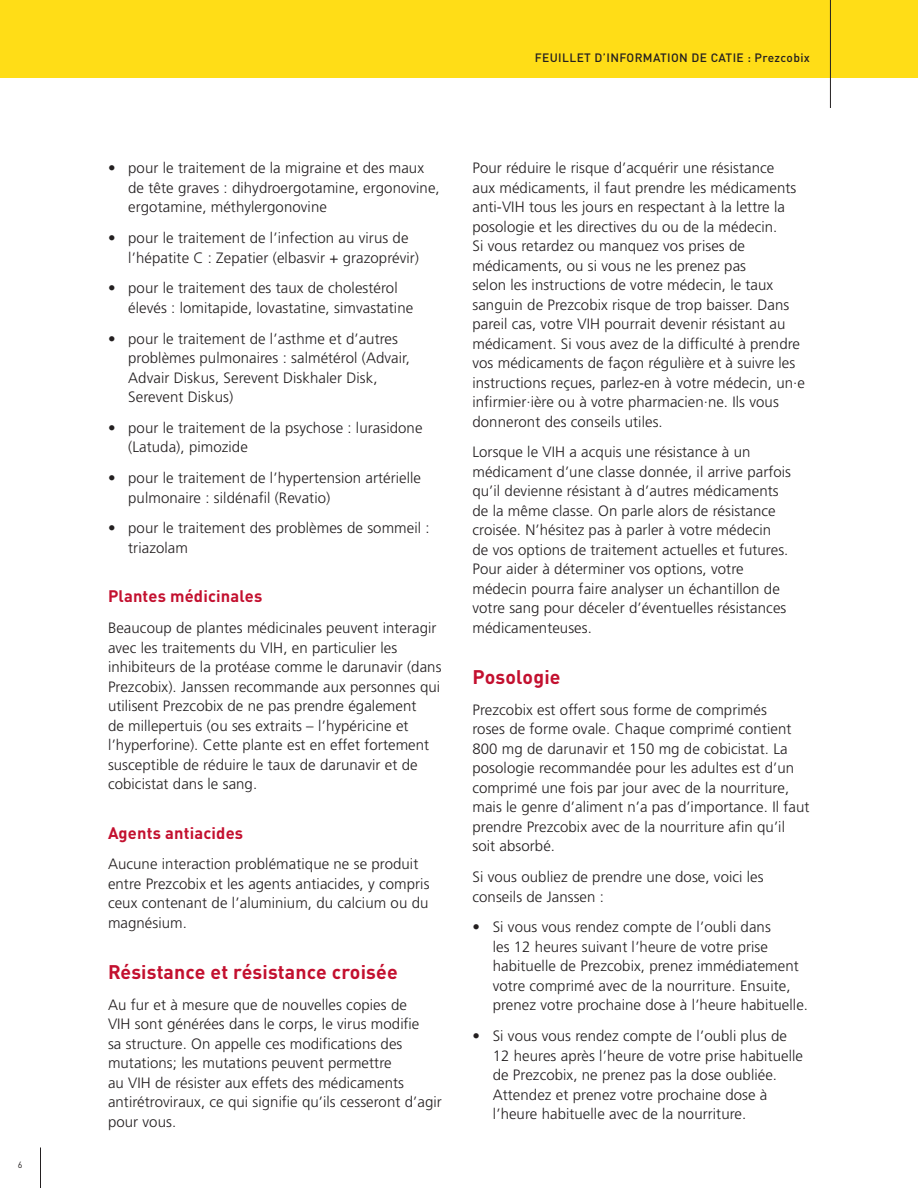
<style>
.page{position:relative;width:918px;height:1188px;background:#fff}
.page>*{position:absolute;margin:0;border:0;box-sizing:border-box;transform-origin:0 0}
.t1{font:700 19.5px "DINOT";letter-spacing:.01em;color:#c3102f}
.t2{font:700 16.5px "DINOT";letter-spacing:.01em;color:#c3102f}
.t3{font:300 15px/19.5px "Frutiger LT Pro";letter-spacing:.005em;color:#231f20}
.t4{font:500 12px "DINOT";letter-spacing:.03em;color:#231f20}
.t5{font:9px "DINOT";color:#231f20}
</style>
<div class="page">
<hr style="left:40px;top:1148px;width:1px;height:40px;background:#231f20">
<div style="left:0;top:0;width:918px;height:78px;background:#ffdd17"></div>
<hr style="left:830px;top:0;width:1px;height:108px;background:#231f20">
<p class="t5" style="left:18px;top:1158px;width:6px">6</p>
<p class="t4" style="left:535px;top:50px;width:277px">FEUILLET D’INFORMATION DE CATIE : Prezcobix</p>
<p class="t3" style="left:128px;top:158px;width:313px;text-indent:-20px">• pour le traitement de la migraine et des maux de tête graves : dihydroergotamine, ergonovine, ergotamine, méthylergonovine</p>
<p class="t3" style="left:128px;top:228px;width:292px;text-indent:-20px">• pour le traitement de l’infection au virus de l’hépatite C : Zepatier (elbasvir + grazoprévir)</p>
<p class="t3" style="left:128px;top:278px;width:287px;text-indent:-20px">• pour le traitement des taux de cholestérol élevés : lomitapide, lovastatine, simvastatine</p>
<p class="t3" style="left:128px;top:329px;width:283px;text-indent:-20px">• pour le traitement de l’asthme et d’autres problèmes pulmonaires : salmétérol (Advair, Advair Diskus, Serevent Diskhaler Disk, Serevent Diskus)</p>
<p class="t3" style="left:128px;top:418px;width:296px;text-indent:-20px">• pour le traitement de la psychose : lurasidone (Latuda), pimozide</p>
<p class="t3" style="left:128px;top:468px;width:294px;text-indent:-20px">• pour le traitement de l’hypertension artérielle pulmonaire : sildénafil (Revatio)</p>
<p class="t3" style="left:128px;top:518px;width:303px;text-indent:-20px">• pour le traitement des problèmes de sommeil : triazolam</p>
<p class="t2" style="left:108px;top:583px;width:156px">Plantes médicinales</p>
<p class="t3" style="left:108px;top:618px;width:335px">Beaucoup de plantes médicinales peuvent interagir avec les traitements du VIH, en particulier les inhibiteurs de la protéase comme le darunavir (dans Prezcobix). Janssen recommande aux personnes qui utilisent Prezcobix de ne pas prendre également<br>de millepertuis (ou ses extraits – l’hypéricine et l’hyperforine). Cette plante est en effet fortement susceptible de réduire le taux de darunavir et de cobicistat dans le sang.</p>
<p class="t2" style="left:108px;top:820px;width:137px">Agents antiacides</p>
<p class="t3" style="left:108px;top:854px;width:323px">Aucune interaction problématique ne se produit entre Prezcobix et les agents antiacides, y compris ceux contenant de l’aluminium, du calcium ou du magnésium.</p>
<h1 class="t1" style="left:108px;top:956px;width:291px">Résistance et résistance croisée</h1>
<p class="t3" style="left:108px;top:995px;width:335px">Au fur et à mesure que de nouvelles copies de<br>VIH sont générées dans le corps, le virus modifie<br>sa structure. On appelle ces modifications des mutations; les mutations peuvent permettre<br>au VIH de résister aux effets des médicaments antirétroviraux, ce qui signifie qu’ils cesseront d’agir pour vous.</p>
<p class="t3" style="left:472px;top:158px;width:334px">Pour réduire le risque d’acquérir une résistance<br>aux médicaments, il faut prendre les médicaments anti-VIH tous les jours en respectant à la lettre la posologie et les directives du ou de la médecin.<br>Si vous retardez ou manquez vos prises de médicaments, ou si vous ne les prenez pas<br>selon les instructions de votre médecin, le taux sanguin de Prezcobix risque de trop baisser. Dans pareil cas, votre VIH pourrait devenir résistant au médicament. Si vous avez de la difficulté à prendre vos médicaments de façon régulière et à suivre les instructions reçues, parlez-en à votre médecin, un·e infirmier·ière ou à votre pharmacien·ne. Ils vous donneront des conseils utiles.</p>
<p class="t3" style="left:472px;top:443px;width:320px">Lorsque le VIH a acquis une résistance à un médicament d’une classe donnée, il arrive parfois qu’il devienne résistant à d’autres médicaments de la même classe. On parle alors de résistance croisée. N’hésitez pas à parler à votre médecin<br>de vos options de traitement actuelles et futures.<br>Pour aider à déterminer vos options, votre médecin pourra faire analyser un échantillon de votre sang pour déceler d’éventuelles résistances médicamenteuses.</p>
<h1 class="t1" style="left:472px;top:662px;width:90px">Posologie</h1>
<p class="t3" style="left:472px;top:700px;width:339px">Prezcobix est offert sous forme de comprimés<br>roses de forme ovale. Chaque comprimé contient 800 mg de darunavir et 150 mg de cobicistat. La posologie recommandée pour les adultes est d’un comprimé une fois par jour avec de la nourriture, mais le genre d’aliment n’a pas d’importance. Il faut prendre Prezcobix avec de la nourriture afin qu’il soit absorbé.</p>
<p class="t3" style="left:472px;top:867px;width:293px">Si vous oubliez de prendre une dose, voici les conseils de Janssen :</p>
<p class="t3" style="left:493px;top:917px;width:317px;text-indent:-20px">• Si vous vous rendez compte de l’oubli dans<br>les 12 heures suivant l’heure de votre prise habituelle de Prezcobix, prenez immédiatement votre comprimé avec de la nourriture. Ensuite, prenez votre prochaine dose à l’heure habituelle.</p>
<p class="t3" style="left:493px;top:1026px;width:312px;text-indent:-20px">• Si vous vous rendez compte de l’oubli plus de 12 heures après l’heure de votre prise habituelle de Prezcobix, ne prenez pas la dose oubliée.<br>Attendez et prenez votre prochaine dose à l’heure habituelle avec de la nourriture.</p>
</div>
